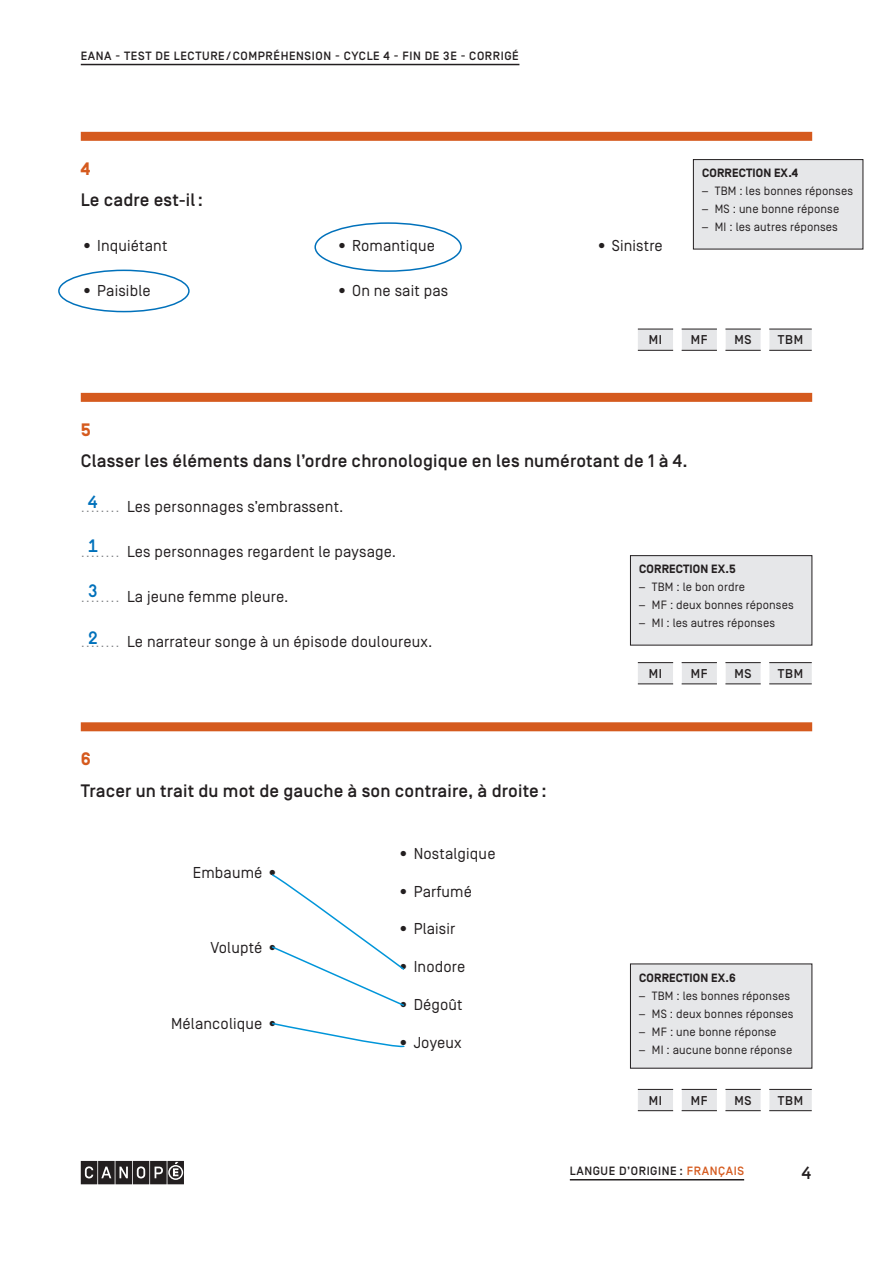
<style>
.page{position:relative;width:893px;height:1263px;background:#fff}
.page>*{position:absolute;margin:0;border:0;box-sizing:border-box;transform-origin:0 0}
.t1{font:500 18px "Simplon BP";letter-spacing:.01em;color:#231f20}
.t2{font:500 18px "Simplon BP Mono";color:#0071bb}
.t3{font:700 18px "Simplon BP";color:#d55a1e}
.t4{font:500 18px "Simplon BP Mono";color:#231f20}
.t5{font:15.75px "Simplon BP Regular";letter-spacing:.01em;color:#231f20}
.t6{font:500 12.75px "Simplon BP";letter-spacing:.05em;color:#231f20}
.t7{font:12px "Simplon BP Regular";letter-spacing:.01em;color:#231f20}
.t8{font:500 12px "Simplon BP";letter-spacing:.05em;color:#231f20}
.t9{font:700 12px "Simplon BP";letter-spacing:.01em;color:#231f20}
.s1{font-family:"Caecilia LT Std"}
.s2{font-family:"Simplon BP";font-weight:300;color:#808285}
.s3{color:#d55a1e}
</style>
<div class="page">
<hr style="left:81px;top:64px;width:438px;height:1px;background:#231f20">
<svg style="left:81px;top:1161px;width:103px;height:23px;background:#4b4849"></svg>
<hr style="left:570px;top:1179px;width:174px;height:1px;background:#231f20">
<div style="left:81px;top:132px;width:731px;height:9px;background:#d55a1e"></div>
<div style="left:81px;top:393px;width:731px;height:9px;background:#d55a1e"></div>
<div style="left:81px;top:722px;width:731px;height:9px;background:#d55a1e"></div>
<svg style="left:638px;top:329px;width:174px;height:21px"></svg>
<hr style="left:638px;top:329px;width:35px;height:1px;background:#231f20">
<hr style="left:682px;top:329px;width:35px;height:1px;background:#231f20">
<hr style="left:725px;top:329px;width:36px;height:1px;background:#231f20">
<hr style="left:769px;top:329px;width:43px;height:1px;background:#231f20">
<hr style="left:638px;top:350px;width:35px;height:1px;background:#231f20">
<hr style="left:682px;top:350px;width:35px;height:1px;background:#231f20">
<hr style="left:725px;top:350px;width:36px;height:1px;background:#231f20">
<hr style="left:769px;top:350px;width:43px;height:1px;background:#231f20">
<svg style="left:638px;top:663px;width:174px;height:21px"></svg>
<hr style="left:638px;top:662px;width:35px;height:1px;background:#231f20">
<hr style="left:682px;top:662px;width:35px;height:1px;background:#231f20">
<hr style="left:725px;top:662px;width:36px;height:1px;background:#231f20">
<hr style="left:769px;top:662px;width:43px;height:1px;background:#231f20">
<hr style="left:638px;top:684px;width:35px;height:1px;background:#231f20">
<hr style="left:682px;top:684px;width:35px;height:1px;background:#231f20">
<hr style="left:725px;top:684px;width:36px;height:1px;background:#231f20">
<hr style="left:769px;top:684px;width:43px;height:1px;background:#231f20">
<svg style="left:638px;top:1089px;width:174px;height:22px"></svg>
<hr style="left:638px;top:1089px;width:35px;height:1px;background:#231f20">
<hr style="left:682px;top:1089px;width:35px;height:1px;background:#231f20">
<hr style="left:725px;top:1089px;width:36px;height:1px;background:#231f20">
<hr style="left:769px;top:1089px;width:43px;height:1px;background:#231f20">
<hr style="left:638px;top:1110px;width:35px;height:1px;background:#231f20">
<hr style="left:682px;top:1110px;width:35px;height:1px;background:#231f20">
<hr style="left:725px;top:1110px;width:36px;height:1px;background:#231f20">
<hr style="left:769px;top:1110px;width:43px;height:1px;background:#231f20">
<div style="left:314px;top:222px;width:148px;height:50px;border:2px solid #0071bb;border-radius:50%"></div>
<div style="left:58px;top:270px;width:132px;height:42px;border:2px solid #0071bb;border-radius:50%"></div>
<div style="left:693px;top:160px;width:170px;height:89px;background:#e6e7e9"></div>
<div style="left:693px;top:159px;width:170px;height:90px;border:1px solid #231f20"></div>
<div style="left:630px;top:556px;width:182px;height:89px;background:#e6e7e9"></div>
<div style="left:630px;top:555px;width:182px;height:90px;border:1px solid #231f20"></div>
<div style="left:630px;top:964px;width:182px;height:104px;background:#e6e7e9"></div>
<svg style="left:272px;top:874px;width:133px;height:132px"></svg>
<svg style="left:272px;top:1022px;width:133px;height:26px"></svg>
<p class="t8" style="left:81px;top:49px;width:440px">EANA - TEST DE LECTURE/COMPRÉHENSION - CYCLE 4 - FIN DE 3E - CORRIGÉ</p>
<p class="t3" style="left:81px;top:158px;width:11px">4</p>
<p class="t1" style="left:81px;top:190px;width:124px">Le cadre est-il:</p>
<p class="t5" style="left:81px;top:237px;width:88px">• Inquiétant</p>
<p class="t5" style="left:336px;top:237px;width:101px">• Romantique</p>
<p class="t5" style="left:595px;top:237px;width:69px">• Sinistre</p>
<p class="t5" style="left:81px;top:282px;width:71px">• Paisible</p>
<p class="t5" style="left:336px;top:282px;width:114px">• On ne sait pas</p>
<p class="t9" style="left:702px;top:166px;width:98px">CORRECTION EX.4</p>
<p class="t7" style="left:702px;top:184px;width:152px"><span class="s1">–</span> TBM : les bonnes réponses</p>
<p class="t7" style="left:702px;top:202px;width:139px"><span class="s1">–</span> MS : une bonne réponse</p>
<p class="t7" style="left:702px;top:220px;width:137px"><span class="s1">–</span> MI : les autres réponses</p>
<p class="t6" style="left:649px;top:333px;width:15px">MI</p>
<p class="t6" style="left:691px;top:333px;width:18px">MF</p>
<p class="t6" style="left:734px;top:333px;width:19px">MS</p>
<p class="t6" style="left:778px;top:333px;width:27px">TBM</p>
<p class="t3" style="left:81px;top:419px;width:11px">5</p>
<p class="t1" style="left:81px;top:451px;width:608px">Classer les éléments dans l’ordre chronologique en les numérotant de 1 à 4.</p>
<p class="t5" style="left:81px;top:498px;width:264px"><span class="s2">........</span> Les personnages s’embrassent.</p>
<p class="t5" style="left:81px;top:543px;width:317px"><span class="s2">........</span> Les personnages regardent le paysage.</p>
<p class="t5" style="left:81px;top:588px;width:209px"><span class="s2">........</span> La jeune femme pleure.</p>
<p class="t5" style="left:81px;top:633px;width:353px"><span class="s2">........</span> Le narrateur songe à un épisode douloureux.</p>
<p class="t2" style="left:88px;top:490px;width:12px">4</p>
<p class="t2" style="left:88px;top:534px;width:12px">1</p>
<p class="t9" style="left:639px;top:562px;width:98px">CORRECTION EX.5</p>
<p class="t7" style="left:639px;top:580px;width:107px"><span class="s1">–</span> TBM : le bon ordre</p>
<p class="t7" style="left:639px;top:598px;width:156px"><span class="s1">–</span> MF : deux bonnes réponses</p>
<p class="t7" style="left:639px;top:616px;width:137px"><span class="s1">–</span> MI : les autres réponses</p>
<p class="t2" style="left:88px;top:579px;width:12px">3</p>
<p class="t2" style="left:88px;top:626px;width:12px">2</p>
<p class="t6" style="left:649px;top:666px;width:15px">MI</p>
<p class="t6" style="left:691px;top:666px;width:18px">MF</p>
<p class="t6" style="left:734px;top:666px;width:19px">MS</p>
<p class="t6" style="left:778px;top:666px;width:27px">TBM</p>
<p class="t3" style="left:81px;top:748px;width:12px">6</p>
<p class="t1" style="left:81px;top:780px;width:467px">Tracer un trait du mot de gauche à son contraire, à droite :</p>
<p class="t5" style="left:193px;top:863px;width:88px">Embaumé •</p>
<p class="t5" style="left:210px;top:939px;width:70px">Volupté •</p>
<p class="t5" style="left:171px;top:1014px;width:109px">Mélancolique •</p>
<p class="t5" style="left:397px;top:844px;width:100px">• Nostalgique</p>
<p class="t5" style="left:397px;top:882px;width:76px">• Parfumé</p>
<p class="t5" style="left:397px;top:920px;width:60px">• Plaisir</p>
<p class="t5" style="left:397px;top:958px;width:70px">• Inodore</p>
<p class="t5" style="left:397px;top:995px;width:67px">• Dégoût</p>
<p class="t5" style="left:397px;top:1033px;width:66px">• Joyeux</p>
<p class="t9" style="left:639px;top:971px;width:98px">CORRECTION EX.6</p>
<p class="t7" style="left:639px;top:988px;width:152px"><span class="s1">–</span> TBM : les bonnes réponses</p>
<p class="t7" style="left:639px;top:1006px;width:156px"><span class="s1">–</span> MS : deux bonnes réponses</p>
<p class="t7" style="left:639px;top:1024px;width:139px"><span class="s1">–</span> MF : une bonne réponse</p>
<p class="t7" style="left:639px;top:1042px;width:155px"><span class="s1">–</span> MI : aucune bonne réponse</p>
<p class="t6" style="left:649px;top:1093px;width:15px">MI</p>
<p class="t6" style="left:691px;top:1093px;width:18px">MF</p>
<p class="t6" style="left:734px;top:1093px;width:19px">MS</p>
<p class="t6" style="left:778px;top:1093px;width:27px">TBM</p>
<p class="t8" style="left:570px;top:1164px;width:176px">LANGUE D’ORIGINE : <span class="s3">FRANÇAIS</span></p>
<p class="t4" style="left:801px;top:1161px;width:12px">4</p>
</div>
